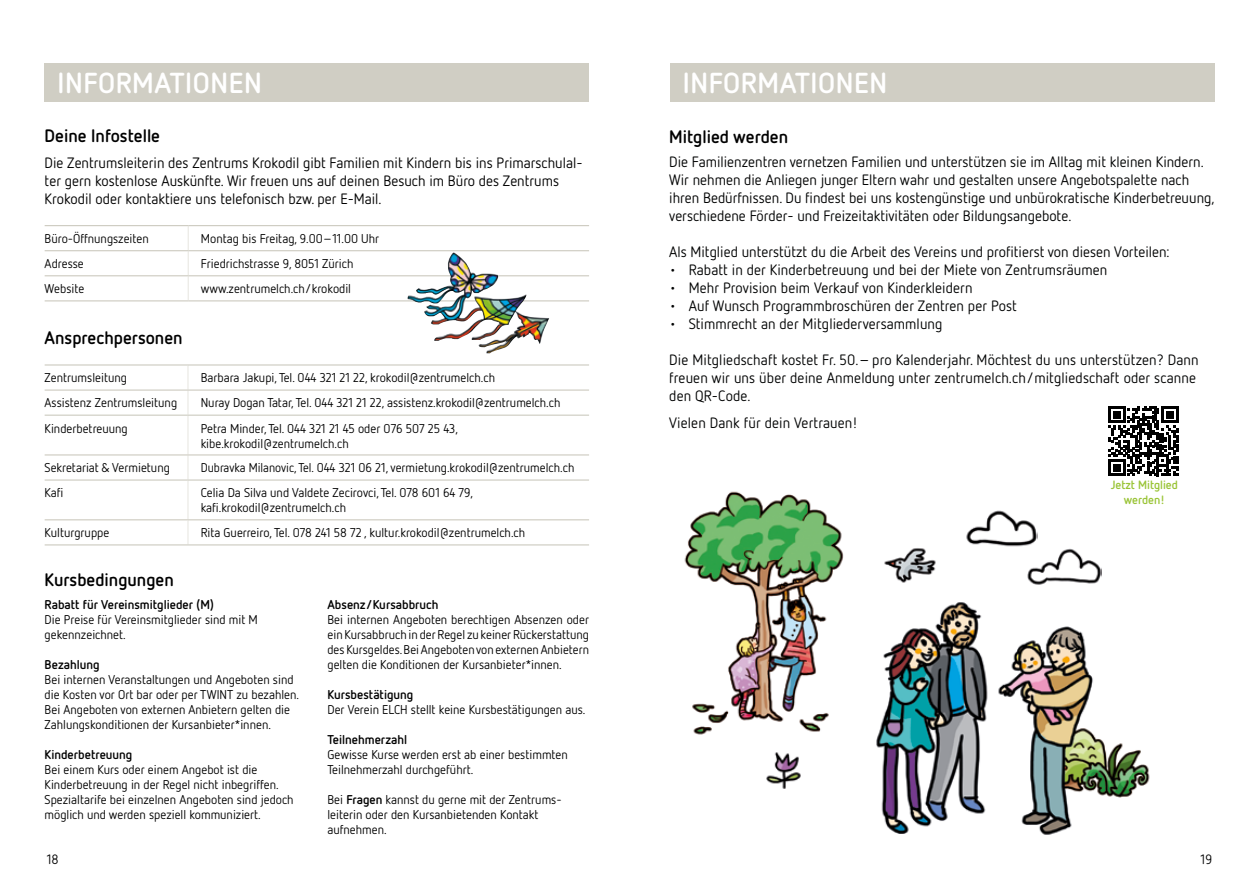
<style>
.page{position:relative;width:1259px;height:893px;background:#fff}
.page>*{position:absolute;margin:0;border:0;box-sizing:border-box;transform-origin:0 0}
.t1{font:700 28.8px "Netto OT";letter-spacing:.02em;color:#fff}
.t2{font:700 18px "Netto OT";color:#000}
.t3{font:15px/18px "Netto OT";color:#010202}
.t4{font:15px/18px "Netto OT";color:#000}
.t5{font:13.5px "Netto OT";color:#000}
.t6{font:12.75px/15px "Netto OT";color:#000}
.t7{font:700 12.75px "Netto OT";color:#000}
.t8{font:700 12px/14.4px "Netto OT";color:#9ac437;text-align:center}
.s1{font-weight:700}
.s2{color:#000}
</style>
<div class="page">
<hr style="left:45px;top:225px;width:143px;height:1px;background:#cccabf">
<hr style="left:188px;top:225px;width:401px;height:1px;background:#cccabf">
<hr style="left:45px;top:250px;width:143px;height:1px;background:#cccabf">
<hr style="left:188px;top:250px;width:401px;height:1px;background:#cccabf">
<hr style="left:45px;top:275px;width:143px;height:1px;background:#cccabf">
<hr style="left:45px;top:300px;width:143px;height:1px;background:#cccabf">
<svg style="left:188px;top:226px;width:1px;height:74px"></svg>
<hr style="left:188px;top:275px;width:401px;height:1px;background:#cccabf">
<hr style="left:188px;top:300px;width:401px;height:1px;background:#cccabf">
<div style="left:45px;top:64px;width:544px;height:38px;background:#cccabf"></div>
<hr style="left:45px;top:364px;width:143px;height:2px;background:#cccabf">
<svg style="left:188px;top:366px;width:1px;height:49px"></svg>
<hr style="left:188px;top:364px;width:401px;height:2px;background:#cccabf">
<hr style="left:45px;top:389px;width:143px;height:2px;background:#cccabf">
<hr style="left:45px;top:415px;width:143px;height:1px;background:#cccabf">
<hr style="left:188px;top:416px;width:1px;height:38px;background:#e6e5df">
<svg style="left:188px;top:455px;width:1px;height:24px"></svg>
<hr style="left:188px;top:389px;width:401px;height:2px;background:#cccabf">
<hr style="left:188px;top:415px;width:401px;height:1px;background:#cccabf">
<hr style="left:45px;top:454px;width:143px;height:1px;background:#cccabf">
<hr style="left:45px;top:479px;width:143px;height:2px;background:#cccabf">
<hr style="left:188px;top:481px;width:1px;height:38px;background:#e6e5df">
<hr style="left:188px;top:454px;width:401px;height:1px;background:#cccabf">
<hr style="left:188px;top:479px;width:401px;height:2px;background:#cccabf">
<hr style="left:45px;top:519px;width:143px;height:1px;background:#cccabf">
<svg style="left:188px;top:520px;width:1px;height:24px"></svg>
<hr style="left:188px;top:519px;width:401px;height:1px;background:#cccabf">
<hr style="left:45px;top:544px;width:143px;height:1px;background:#cccabf">
<hr style="left:188px;top:544px;width:401px;height:1px;background:#cccabf">
<img style="left:407px;top:252px;width:142px;height:101px">
<img style="left:684px;top:491px;width:160px;height:244px">
<img style="left:766px;top:752px;width:35px;height:37px">
<img style="left:876px;top:602px;width:112px;height:232px">
<img style="left:884px;top:548px;width:52px;height:35px">
<img style="left:1027px;top:548px;width:74px;height:37px">
<img style="left:966px;top:510px;width:71px;height:44px">
<img style="left:998px;top:626px;width:152px;height:209px">
<svg style="left:1108px;top:406px;width:70px;height:70px"></svg>
<div style="left:670px;top:64px;width:544px;height:38px;background:#cccabf"></div>
<h1 class="t1" style="left:58px;top:65px;width:206px">INFORMATIONEN</h1>
<h2 class="t2" style="left:45px;top:124px;width:117px">Deine Infostelle</h2>
<p class="t4" style="left:45px;top:153px;width:539px">Die Zentrumsleiterin des Zentrums Krokodil gibt Familien mit Kindern bis ins Primarschulal&shy;ter gern kostenlose Auskünfte. Wir freuen uns auf deinen Besuch im Büro des Zentrums<br>Krokodil oder kontaktiere uns telefonisch bzw. per E-Mail.</p>
<p class="t6" style="left:45px;top:231px;width:106px">Büro-Öffnungszeiten</p>
<p class="t6" style="left:201px;top:231px;width:180px">Montag bis Freitag, 9.00–11.00 Uhr</p>
<p class="t6" style="left:45px;top:256px;width:41px">Adresse</p>
<p class="t6" style="left:201px;top:256px;width:154px">Friedrichstrasse 9, 8051 Zürich</p>
<p class="t6" style="left:45px;top:281px;width:41px">Website</p>
<p class="t6" style="left:201px;top:281px;width:152px">www.zentrumelch.ch/krokodil</p>
<h2 class="t2" style="left:45px;top:326px;width:139px">Ansprechpersonen</h2>
<p class="t6" style="left:45px;top:370px;width:84px">Zentrumsleitung</p>
<p class="t6" style="left:201px;top:370px;width:296px">Barbara Jakupi, Tel. 044 321 21 22, krokodil@zentrumelch.ch</p>
<p class="t6" style="left:45px;top:395px;width:134px">Assistenz Zentrumsleitung</p>
<p class="t6" style="left:201px;top:395px;width:361px">Nuray Dogan Tatar, Tel. 044 321 21 22, assistenz.krokodil@zentrumelch.ch</p>
<p class="t6" style="left:45px;top:420px;width:85px">Kinderbetreuung</p>
<p class="t6" style="left:201px;top:420px;width:259px">Petra Minder, Tel. 044 321 21 45 oder 076 507 25 43, kibe.krokodil@zentrumelch.ch</p>
<p class="t6" style="left:45px;top:460px;width:127px">Sekretariat &amp; Vermietung</p>
<p class="t6" style="left:201px;top:460px;width:375px">Dubravka Milanovic, Tel. 044 321 06 21, vermietung.krokodil@zentrumelch.ch</p>
<p class="t6" style="left:45px;top:485px;width:20px">Kafi</p>
<p class="t6" style="left:201px;top:485px;width:274px">Celia Da Silva und Valdete Zecirovci, Tel. 078 601 64 79, kafi.krokodil@zentrumelch.ch</p>
<p class="t6" style="left:45px;top:525px;width:66px">Kulturgruppe</p>
<p class="t6" style="left:201px;top:525px;width:326px">Rita Guerreiro, Tel. 078 241 58 72 , kultur.krokodil@zentrumelch.ch</p>
<h2 class="t2" style="left:45px;top:568px;width:131px">Kursbedingungen</h2>
<p class="t7" style="left:45px;top:597px;width:171px">Rabatt für Vereinsmitglieder (M)</p>
<p class="t6" style="left:45px;top:612px;width:215px">Die Preise für Vereinsmitglieder sind mit M gekennzeichnet.</p>
<p class="t7" style="left:45px;top:657px;width:57px">Bezahlung</p>
<p class="t6" style="left:45px;top:672px;width:256px">Bei internen Veranstaltungen und Angeboten sind die Kosten vor Ort bar oder per TWINT zu bezahlen.<br>Bei Angeboten von externen Anbietern gelten die Zahlungskonditionen der Kursanbieter*innen.</p>
<p class="t7" style="left:45px;top:747px;width:89px">Kinderbetreuung</p>
<p class="t6" style="left:45px;top:762px;width:250px">Bei einem Kurs oder einem Angebot ist die Kinderbetreuung in der Regel nicht inbegriffen.<br>Spezialtarife bei einzelnen Angeboten sind jedoch möglich und werden speziell kommuniziert.</p>
<p class="t7" style="left:327px;top:596px;width:113px">Absenz/Kursabbruch</p>
<p class="t6" style="left:327px;top:611px;width:263px;text-align:justify">Bei internen Angeboten berechtigen Absenzen oder ein Kursabbruch in der Regel zu keiner Rückerstattung des Kursgeldes. Bei Angeboten von externen Anbietern gelten die Konditionen der Kursanbieter*innen.</p>
<p class="t7" style="left:327px;top:686px;width:87px">Kursbestätigung</p>
<p class="t6" style="left:327px;top:702px;width:259px">Der Verein ELCH stellt keine Kursbestätigungen aus.</p>
<p class="t7" style="left:327px;top:731px;width:81px">Teilnehmerzahl</p>
<p class="t6" style="left:327px;top:747px;width:242px">Gewisse Kurse werden erst ab einer bestimmten<br>Teilnehmerzahl durchgeführt.</p>
<p class="t6" style="left:327px;top:792px;width:236px">Bei <span class="s1">Fragen</span> kannst du gerne mit der Zentrums&shy;leiterin oder den Kursanbietenden Kontakt aufnehmen.</p>
<h1 class="t1" style="left:683px;top:65px;width:206px">INFORMATIONEN</h1>
<h2 class="t2" style="left:669px;top:126px;width:120px">Mitglied werden</h2>
<p class="t3" style="left:669px;top:153px;width:547px">Die Familienzentren vernetzen Familien und unterstützen sie im Alltag mit kleinen Kindern.<br>Wir nehmen die Anliegen junger Eltern wahr und gestalten unsere Angebotspalette nach ihren Bedürfnissen. Du findest bei uns kostengünstige und unbürokratische Kinderbetreuung, verschiedene Förder- und Freizeitaktivitäten oder Bildungsangebote.</p>
<p class="t3" style="left:669px;top:243px;width:502px">Als Mitglied unterstützt du die Arbeit des Vereins und profitierst von diesen Vorteilen:</p>
<p class="t3" style="left:669px;top:261px;width:440px">• Rabatt in der Kinderbetreuung und bei der Miete von Zentrumsräumen</p>
<p class="t3" style="left:669px;top:279px;width:305px">• Mehr Provision beim Verkauf von Kinderkleidern</p>
<p class="t3" style="left:669px;top:297px;width:349px">• Auf Wunsch Programmbroschüren der Zentren per Post</p>
<p class="t3" style="left:669px;top:315px;width:275px">• Stimmrecht an der Mitgliederversammlung</p>
<p class="t3" style="left:669px;top:351px;width:531px">Die Mitgliedschaft kostet Fr. 50.– pro Kalenderjahr. Möchtest du uns unterstützen? Dann freuen wir uns über deine Anmeldung unter <span class="s2">zentrumelch.ch/mitgliedschaft</span> oder scanne den QR-Code.</p>
<p class="t3" style="left:669px;top:413px;width:190px">Vielen Dank für dein Vertrauen!</p>
<p class="t8" style="left:1110px;top:478px;width:69px">Jetzt Mitglied werden!</p>
<p class="t5" style="left:47px;top:851px;width:13px">18</p>
<p class="t5" style="left:1200px;top:851px;width:13px">19</p>
</div>
